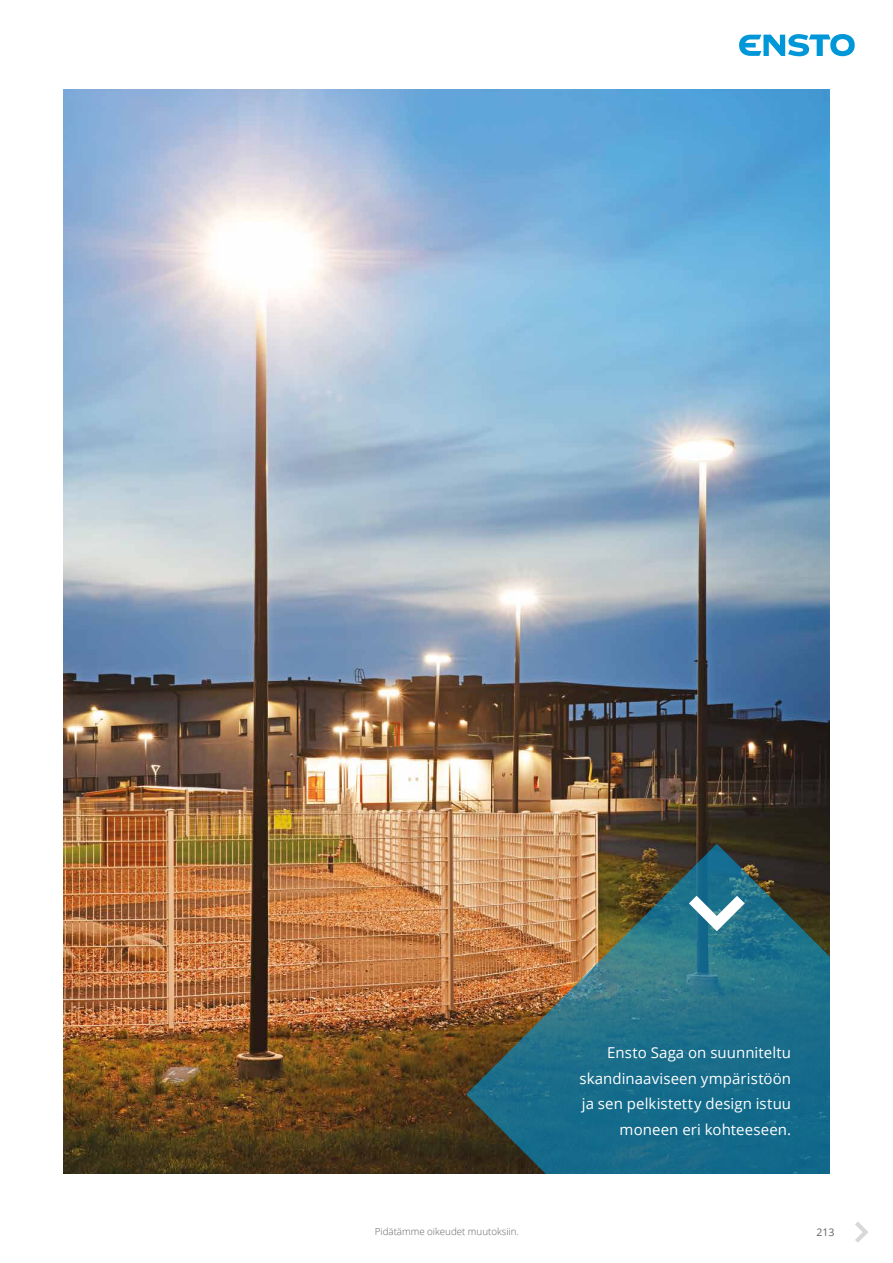
<style>
.page{position:relative;width:893px;height:1263px;background:#fff}
.page>*{position:absolute;margin:0;border:0;box-sizing:border-box;transform-origin:0 0}
.t1{font:15px/25.5px "Open Sans";letter-spacing:.005em;color:#fff;text-align:right}
.t2{font:10.5px "Open Sans";color:#646363}
.t3{font:300 9.75px "Open Sans";color:#646363}
</style>
<div class="page">
<svg style="left:739px;top:34px;width:116px;height:22px"></svg>
<svg style="left:855px;top:1222px;width:13px;height:21px"></svg>
<img style="left:64px;top:89px;width:765px;height:1085px">
<img style="left:466px;top:844px;width:363px;height:330px">
<svg style="left:689px;top:896px;width:56px;height:35px"></svg>
<p class="t1" style="left:580px;top:1040px;width:213px">Ensto Saga on suunniteltu skandinaaviseen ympäristöön ja sen pelkistetty design istuu moneen eri kohteeseen.</p>
<p class="t3" style="left:375px;top:1225px;width:145px">Pidätämme oikeudet muutoksiin.</p>
<p class="t2" style="left:816px;top:1225px;width:20px">213</p>
</div>
